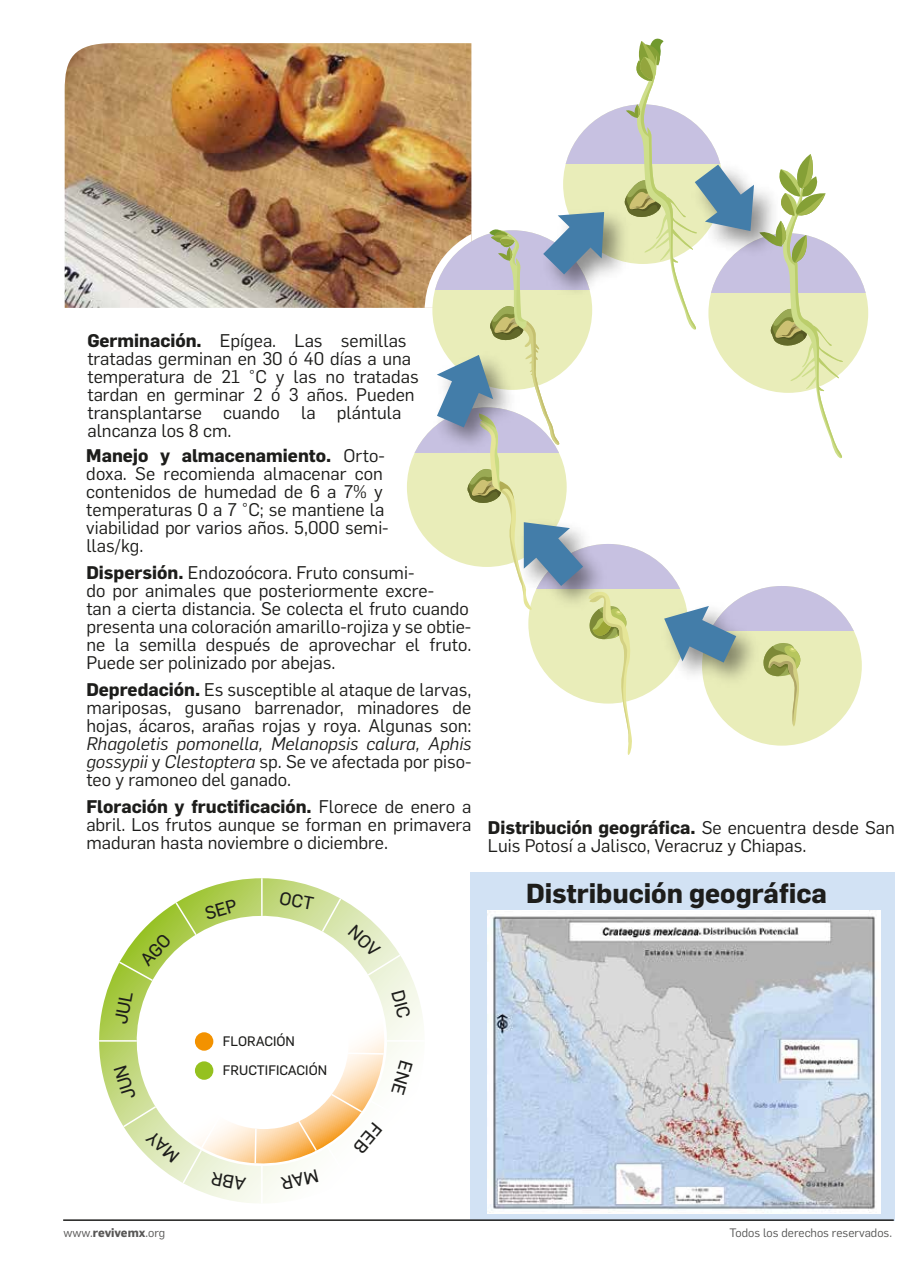
<style>
.page{position:relative;width:915px;height:1263px;background:#fff}
.page>*{position:absolute;margin:0;border:0;box-sizing:border-box;transform-origin:0 0}
.t1{font:700 27px "Flama";color:#1d1d1b}
.t2{font:18px/18px "Flama";color:#1d1d1b}
.t3{font:italic 18px/18px "Flama";color:#1d1d1b;text-align:justify}
.t4{font:13.5px/28.8px "Flama Basic";color:#1d1d1b}
.t5{font:12px "Flama";color:#575756}
.t6{font:12px "Flama";color:#585756}
.s1{font-weight:700}
.s2{font-style:normal}
</style>
<div class="page">
<div style="left:470px;top:872px;width:424px;height:348px;background:#d2e2f4"></div>
<img style="left:65px;top:43px;width:359px;height:265px">
<hr style="left:63px;top:1219px;width:830px;height:2px;background:#1d1d1b">
<svg style="left:79px;top:1219px;width:365px;height:2px"></svg>
<hr style="left:261px;top:878px;width:1px;height:345px;background:#fff">
<svg style="left:199px;top:878px;width:126px;height:325px"></svg>
<svg style="left:99px;top:973px;width:324px;height:136px"></svg>
<img style="left:488px;top:911px;width:392px;height:303px">
<div style="left:701px;top:586px;width:160px;height:160px;background:#e9edb9;border-radius:80px"></div>
<svg style="left:753px;top:586px;width:101px;height:45px;fill:#c7c1e1"></svg>
<svg style="left:769px;top:643px;width:32px;height:84px"></svg>
<div style="left:407px;top:407px;width:159px;height:160px;background:#e9edb9;border-radius:80px"></div>
<svg style="left:414px;top:438px;width:10px;height:15px"></svg>
<div style="left:708px;top:233px;width:159px;height:160px;background:#e9edb9;border-radius:80px"></div>
<svg style="left:753px;top:256px;width:113px;height:37px"></svg>
<svg style="left:759px;top:154px;width:85px;height:305px"></svg>
<img style="left:753px;top:594px;width:16px;height:80px">
<img style="left:753px;top:154px;width:34px;height:110px">
<svg style="left:424px;top:38px;width:329px;height:717px"></svg>
<svg style="left:114px;top:891px;width:298px;height:300px"></svg>
<p class="t2" style="left:87px;top:331px;width:333px"><span class="s1">Germinación.</span> Epígea. Las semillas tratadas germinan en 30 ó 40 días a una temperatura de 21 °C y las no tratadas tardan en germinar 2 ó 3 años. Pueden transplantarse cuando la plántula alncanza los 8 cm.</p>
<p class="t2" style="left:86px;top:446px;width:304px"><span class="s1">Manejo y almacenamiento.</span> Orto&shy;doxa. Se recomienda almacenar con contenidos de humedad de 6 a 7% y temperaturas 0 a 7 °C; se mantiene la viabilidad por varios años. 5,000 semi&shy;llas/kg.</p>
<p class="t2" style="left:86px;top:563px;width:386px"><span class="s1">Dispersión.</span> Endozoócora. Fruto consumi-<br>do por animales que posteriormente excre-<br>tan a cierta distancia. Se colecta el fruto cuando presenta una coloración amarillo-rojiza y se obtie&shy;ne la semilla después de aprovechar el fruto.<br>Puede ser polinizado por abejas.</p>
<p class="t2" style="left:86px;top:680px;width:386px;text-align:justify"><span class="s1">Depredación.</span> Es susceptible al ataque de larvas, mariposas, gusano barrenador, minadores de hojas, ácaros, arañas rojas y roya. Algunas son:</p>
<p class="t3" style="left:86px;top:734px;width:386px">Rhagoletis pomonella, Melanopsis calura, Aphis gossypii <span class="s2">y</span> Clestoptera <span class="s2">sp. Se ve afectada por piso&shy;teo y ramoneo del ganado.</span></p>
<p class="t2" style="left:86px;top:797px;width:386px;text-align:justify"><span class="s1">Floración y fructificación.</span> Florece de enero a abril. Los frutos aunque se forman en primavera maduran hasta noviembre o diciembre.</p>
<p class="t2" style="left:488px;top:817px;width:408px"><span class="s1">Distribución geográfica.</span> Se encuentra desde San<br>Luis Potosí a Jalisco, Veracruz y Chiapas.</p>
<h1 class="t1" style="left:526px;top:874px;width:302px">Distribución geográfica</h1>
<p class="t4" style="left:223px;top:1026px;width:106px">FLORACIÓN<br>FRUCTIFICACIÓN</p>
<p class="t6" style="left:63px;top:1224px;width:103px">www.<span class="s1">revivemx</span>.org</p>
<p class="t5" style="left:729px;top:1224px;width:164px">Todos los derechos reservados.</p>
</div>
